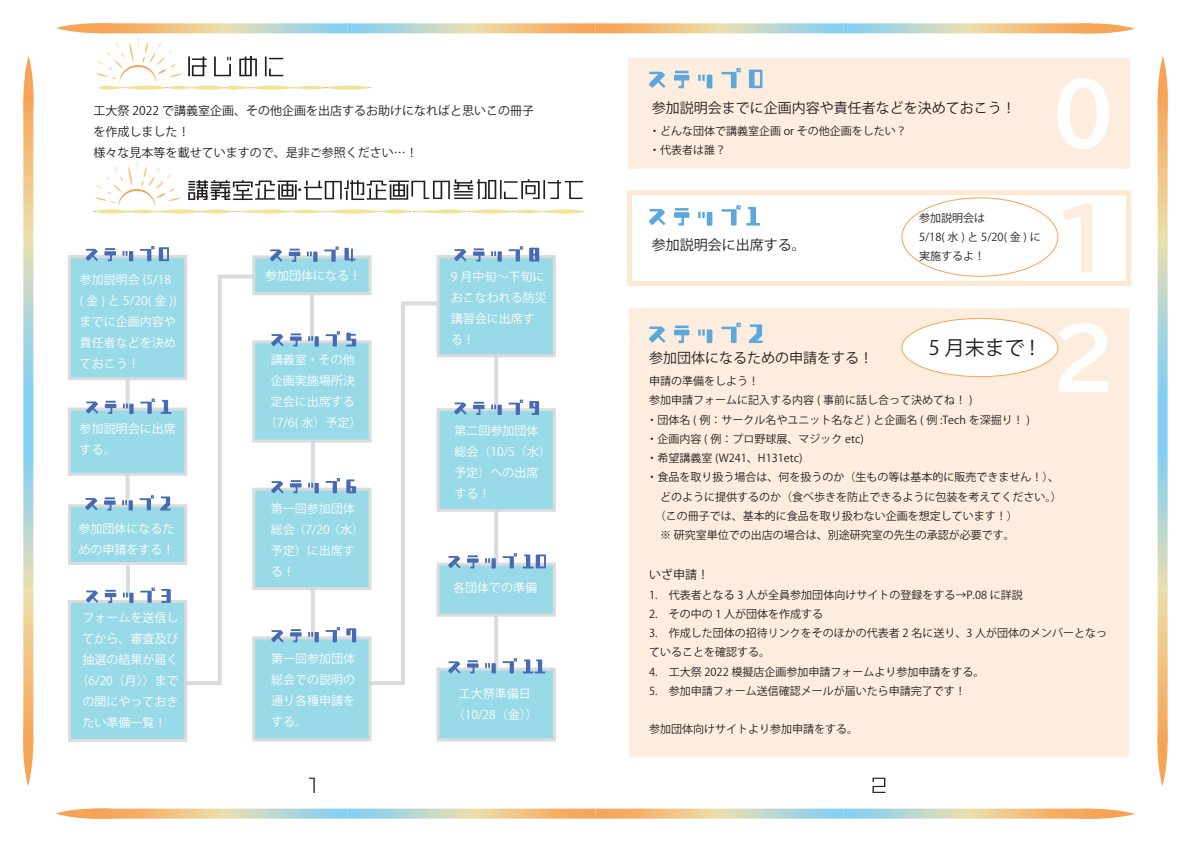
<style>
.page{position:relative;width:1191px;height:842px;background:#fff}
.page>*{position:absolute;margin:0;border:0;box-sizing:border-box;transform-origin:0 0}
.t1{font:20px "Koz Go Pr 6 N";color:#231f20}
.t2{font:14px "Koz Go Pr 6 N";color:#231f20}
.t3{font:12px/21px "Koz Go Pr 6 N";color:#fff}
.t4{font:12px/21px "Koz Go Pr 6 N";color:#231f20}
.t5{font:11px/19.2px "Koz Go Pr 6 N";color:#231f20}
</style>
<div class="page">
<svg style="left:56px;top:808px;width:87px;height:11px"></svg>
<svg style="left:1048px;top:808px;width:87px;height:11px"></svg>
<svg style="left:99px;top:809px;width:248px;height:10px;background:#d5cba9"></svg>
<svg style="left:843px;top:809px;width:248px;height:10px;background:#d4ccaa"></svg>
<svg style="left:347px;top:809px;width:248px;height:10px;background:#d4ccaa"></svg>
<svg style="left:595px;top:809px;width:248px;height:10px;background:#d5cba9"></svg>
<svg style="left:1048px;top:23px;width:87px;height:11px"></svg>
<div style="left:99px;top:23px;width:248px;height:10px;background:#8bd0ed"></div>
<svg style="left:843px;top:23px;width:248px;height:10px;background:#d4ccaa"></svg>
<svg style="left:347px;top:23px;width:248px;height:10px;background:#d4ccaa"></svg>
<svg style="left:595px;top:23px;width:248px;height:10px;background:#d5cba9"></svg>
<svg style="left:23px;top:56px;width:11px;height:87px"></svg>
<svg style="left:23px;top:699px;width:11px;height:87px"></svg>
<svg style="left:23px;top:99px;width:10px;height:644px;background:#cdcdb3"></svg>
<svg style="left:1157px;top:56px;width:11px;height:87px"></svg>
<svg style="left:1157px;top:699px;width:11px;height:87px"></svg>
<svg style="left:1157px;top:99px;width:10px;height:644px;background:#cecfb5"></svg>
<div style="left:629px;top:308px;width:500px;height:449px;background:#fdedde"></div>
<div style="left:628px;top:58px;width:502px;height:111px;background:#fdedde"></div>
<svg style="left:56px;top:23px;width:269px;height:67px"></svg>
<svg style="left:325px;top:86px;width:46px;height:4px"></svg>
<div style="left:68px;top:255px;width:119px;height:125px;background:#98dae7;border:3px solid #d1d2d4"></div>
<div style="left:68px;top:408px;width:119px;height:68px;background:#98dae7;border:3px solid #d1d2d4"></div>
<div style="left:68px;top:504px;width:119px;height:61px;background:#98dae7;border:3px solid #d1d2d4"></div>
<div style="left:68px;top:600px;width:119px;height:142px;background:#98dae7;border:3px solid #d1d2d4"></div>
<div style="left:252px;top:255px;width:119px;height:40px;background:#98dae7;border:3px solid #d1d2d4"></div>
<div style="left:436px;top:255px;width:120px;height:102px;background:#98dae7;border:3px solid #d1d2d4"></div>
<div style="left:252px;top:636px;width:119px;height:105px;background:#98dae7;border:3px solid #d1d2d4"></div>
<div style="left:436px;top:563px;width:120px;height:54px;background:#98dae7;border:3px solid #d1d2d4"></div>
<div style="left:436px;top:667px;width:120px;height:74px;background:#98dae7;border:3px solid #d1d2d4"></div>
<div style="left:252px;top:340px;width:119px;height:102px;background:#98dae7;border:3px solid #d1d2d4"></div>
<div style="left:252px;top:488px;width:119px;height:102px;background:#98dae7;border:3px solid #d1d2d4"></div>
<div style="left:436px;top:408px;width:120px;height:104px;background:#98dae7;border:3px solid #d1d2d4"></div>
<hr style="left:494px;top:615px;width:4px;height:54px;background:#dadbdc">
<hr style="left:494px;top:510px;width:4px;height:54px;background:#dadbdc">
<hr style="left:126px;top:565px;width:4px;height:32px;background:#dadbdc">
<hr style="left:494px;top:356px;width:4px;height:54px;background:#dadbdc">
<hr style="left:310px;top:294px;width:4px;height:47px;background:#dadbdc">
<hr style="left:311px;top:440px;width:4px;height:49px;background:#dadbdc">
<hr style="left:311px;top:587px;width:4px;height:51px;background:#dadbdc">
<svg style="left:126px;top:474px;width:4px;height:26px"></svg>
<svg style="left:126px;top:380px;width:4px;height:24px"></svg>
<svg style="left:85px;top:249px;width:13px;height:12px"></svg>
<svg style="left:104px;top:248px;width:12px;height:13px"></svg>
<svg style="left:123px;top:251px;width:10px;height:10px"></svg>
<svg style="left:140px;top:246px;width:29px;height:15px"></svg>
<svg style="left:86px;top:401px;width:12px;height:13px"></svg>
<svg style="left:105px;top:401px;width:11px;height:13px"></svg>
<svg style="left:123px;top:404px;width:11px;height:10px"></svg>
<svg style="left:140px;top:399px;width:15px;height:15px"></svg>
<svg style="left:161px;top:400px;width:10px;height:14px"></svg>
<svg style="left:85px;top:498px;width:12px;height:12px"></svg>
<svg style="left:104px;top:497px;width:12px;height:13px"></svg>
<svg style="left:122px;top:500px;width:11px;height:11px"></svg>
<svg style="left:140px;top:495px;width:14px;height:15px"></svg>
<svg style="left:160px;top:496px;width:10px;height:14px"></svg>
<svg style="left:86px;top:590px;width:12px;height:13px"></svg>
<svg style="left:105px;top:590px;width:11px;height:13px"></svg>
<svg style="left:123px;top:593px;width:11px;height:10px"></svg>
<svg style="left:140px;top:588px;width:15px;height:15px"></svg>
<svg style="left:161px;top:589px;width:10px;height:14px"></svg>
<svg style="left:369px;top:301px;width:68px;height:384px"></svg>
<svg style="left:270px;top:249px;width:12px;height:13px"></svg>
<svg style="left:289px;top:249px;width:11px;height:13px"></svg>
<svg style="left:307px;top:251px;width:10px;height:11px"></svg>
<svg style="left:324px;top:247px;width:31px;height:15px"></svg>
<svg style="left:271px;top:630px;width:12px;height:12px"></svg>
<svg style="left:290px;top:629px;width:12px;height:13px"></svg>
<svg style="left:308px;top:632px;width:11px;height:10px"></svg>
<svg style="left:326px;top:627px;width:14px;height:15px"></svg>
<svg style="left:346px;top:628px;width:10px;height:14px"></svg>
<svg style="left:454px;top:249px;width:12px;height:12px"></svg>
<svg style="left:473px;top:248px;width:11px;height:14px"></svg>
<svg style="left:491px;top:251px;width:11px;height:11px"></svg>
<svg style="left:508px;top:246px;width:15px;height:15px"></svg>
<svg style="left:529px;top:248px;width:10px;height:14px"></svg>
<svg style="left:454px;top:402px;width:12px;height:13px"></svg>
<svg style="left:473px;top:402px;width:11px;height:13px"></svg>
<svg style="left:491px;top:405px;width:11px;height:10px"></svg>
<svg style="left:508px;top:400px;width:15px;height:15px"></svg>
<svg style="left:529px;top:401px;width:10px;height:14px"></svg>
<svg style="left:448px;top:556px;width:12px;height:12px"></svg>
<svg style="left:467px;top:555px;width:11px;height:13px"></svg>
<svg style="left:485px;top:558px;width:11px;height:11px"></svg>
<svg style="left:502px;top:553px;width:15px;height:15px"></svg>
<svg style="left:523px;top:554px;width:23px;height:14px"></svg>
<svg style="left:271px;top:481px;width:12px;height:12px"></svg>
<svg style="left:290px;top:480px;width:12px;height:13px"></svg>
<svg style="left:308px;top:483px;width:11px;height:10px"></svg>
<svg style="left:326px;top:478px;width:14px;height:15px"></svg>
<svg style="left:346px;top:479px;width:10px;height:14px"></svg>
<svg style="left:309px;top:778px;width:6px;height:15px"></svg>
<svg style="left:186px;top:275px;width:68px;height:410px"></svg>
<svg style="left:872px;top:778px;width:13px;height:15px"></svg>
<svg style="left:649px;top:72px;width:16px;height:16px"></svg>
<svg style="left:674px;top:71px;width:15px;height:17px"></svg>
<svg style="left:698px;top:75px;width:14px;height:13px"></svg>
<svg style="left:721px;top:68px;width:19px;height:20px"></svg>
<svg style="left:749px;top:70px;width:13px;height:18px"></svg>
<svg style="left:1057px;top:78px;width:52px;height:71px"></svg>
<svg style="left:1063px;top:204px;width:29px;height:68px"></svg>
<svg style="left:649px;top:209px;width:16px;height:16px"></svg>
<svg style="left:674px;top:208px;width:15px;height:18px"></svg>
<svg style="left:698px;top:212px;width:14px;height:14px"></svg>
<svg style="left:721px;top:205px;width:19px;height:20px"></svg>
<svg style="left:746px;top:207px;width:14px;height:18px"></svg>
<svg style="left:649px;top:326px;width:16px;height:17px"></svg>
<svg style="left:674px;top:326px;width:15px;height:17px"></svg>
<svg style="left:698px;top:329px;width:14px;height:14px"></svg>
<svg style="left:721px;top:323px;width:19px;height:20px"></svg>
<svg style="left:749px;top:324px;width:13px;height:19px"></svg>
<svg style="left:1057px;top:323px;width:51px;height:69px"></svg>
<svg style="left:271px;top:334px;width:12px;height:12px"></svg>
<svg style="left:290px;top:333px;width:12px;height:14px"></svg>
<svg style="left:308px;top:336px;width:11px;height:11px"></svg>
<svg style="left:326px;top:331px;width:14px;height:15px"></svg>
<svg style="left:346px;top:333px;width:10px;height:13px"></svg>
<svg style="left:448px;top:661px;width:12px;height:12px"></svg>
<svg style="left:467px;top:660px;width:11px;height:13px"></svg>
<svg style="left:485px;top:663px;width:11px;height:10px"></svg>
<svg style="left:502px;top:658px;width:15px;height:15px"></svg>
<svg style="left:523px;top:659px;width:22px;height:14px"></svg>
<svg style="left:94px;top:162px;width:490px;height:52px"></svg>
<div style="left:902px;top:318px;width:155px;height:59px;background:#fff;border-radius:50%"></div>
<div style="left:901px;top:318px;width:157px;height:59px;border:1px solid #f7a457;border-radius:50%"></div>
<p class="t4" style="left:94px;top:100px;width:442px">工大祭 2022 で講義室企画、その他企画を出店するお助けになればと思いこの冊子を作成しました！<br>様々な見本等を載せていますので、是非ご参照ください…！</p>
<p class="t3" style="left:80px;top:269px;width:99px">参加説明会 (5/18 (金)と5/20(金))までに企画内容や責任者などを決めておこう！</p>
<p class="t3" style="left:80px;top:418px;width:97px">参加説明会に出席する。</p>
<p class="t3" style="left:79px;top:518px;width:98px">参加団体になるための申請をする！</p>
<p class="t3" style="left:76px;top:607px;width:104px;text-align:center">フォームを送信してから、審査及び抽選の結果が届く（6/20（月））までの間にやっておきたい準備一覧！</p>
<p class="t2" style="left:293px;top:182px;width:15px">・</p>
<p class="t3" style="left:265px;top:266px;width:97px">参加団体になる！</p>
<p class="t3" style="left:265px;top:350px;width:98px;text-align:center">講義室・その他企画実施場所決定会に出席する（7/6( 水）予定）</p>
<p class="t3" style="left:271px;top:499px;width:95px">第一回参加団体総会（7/20（水）予定）に出席する！</p>
<p class="t3" style="left:271px;top:648px;width:85px;text-align:justify">第一回参加団体総会での説明の通り各種申請をする。</p>
<p class="t3" style="left:451px;top:266px;width:97px">9 月中旬～下旬におこなわれる防災講習会に出席する！</p>
<p class="t3" style="left:454px;top:421px;width:98px">第二回参加団体総会（10/5（水）予定）への出席する！</p>
<p class="t3" style="left:453px;top:577px;width:85px">各団体での準備</p>
<p class="t3" style="left:453px;top:683px;width:87px;text-align:center">工大祭準備日（10/28（金））</p>
<p class="t2" style="left:652px;top:100px;width:365px">参加説明会までに企画内容や責任者などを決めておこう！</p>
<p class="t5" style="left:649px;top:121px;width:259px">・どんな団体で講義室企画 or その他企画をしたい？・代表者は誰？</p>
<p class="t2" style="left:651px;top:237px;width:155px">参加説明会に出席する。</p>
<p class="t5" style="left:919px;top:208px;width:123px">参加説明会は<br>5/18( 水 ) と 5/20( 金 ) に実施するよ！</p>
<h1 class="t1" style="left:929px;top:337px;width:107px">5 月末まで !</h1>
<p class="t2" style="left:649px;top:350px;width:225px">参加団体になるための申請をする！</p>
<p class="t5" style="left:646px;top:372px;width:417px">申請の準備をしよう！<br>参加申請フォームに記入する内容 ( 事前に話し合って決めてね！ )<br>・団体名 ( 例：サークル名やユニット名など ) と企画名 ( 例 :Tech を深掘り！ )<br>・企画内容 ( 例：プロ野球展、マジック etc)<br>・希望講義室 (W241、H131etc)<br>・食品を取り扱う場合は、何を扱うのか（生もの等は基本的に販売できません！）、　どのように提供するのか（食べ歩きを防止できるように包装を考えてください。）　（この冊子では、基本的に食品を取り扱わない企画を想定しています！）<br>　※ 研究室単位での出店の場合は、別途研究室の先生の承認が必要です。</p>
<p class="t4" style="left:649px;top:564px;width:61px">いざ申請！</p>
<p class="t5" style="left:649px;top:585px;width:459px">1.　代表者となる 3 人が全員参加団体向けサイトの登録をする→P.08 に詳説<br>2.　その中の 1 人が団体を作成する<br>3.　作成した団体の招待リンクをそのほかの代表者 2 名に送り、3 人が団体のメンバーとなっていることを確認する。<br>4.　工大祭 2022 模擬店企画参加申請フォームより参加申請をする。<br>5.　参加申請フォーム送信確認メールが届いたら申請完了です！</p>
<p class="t5" style="left:649px;top:720px;width:210px">参加団体向けサイトより参加申請をする。</p>
</div>
